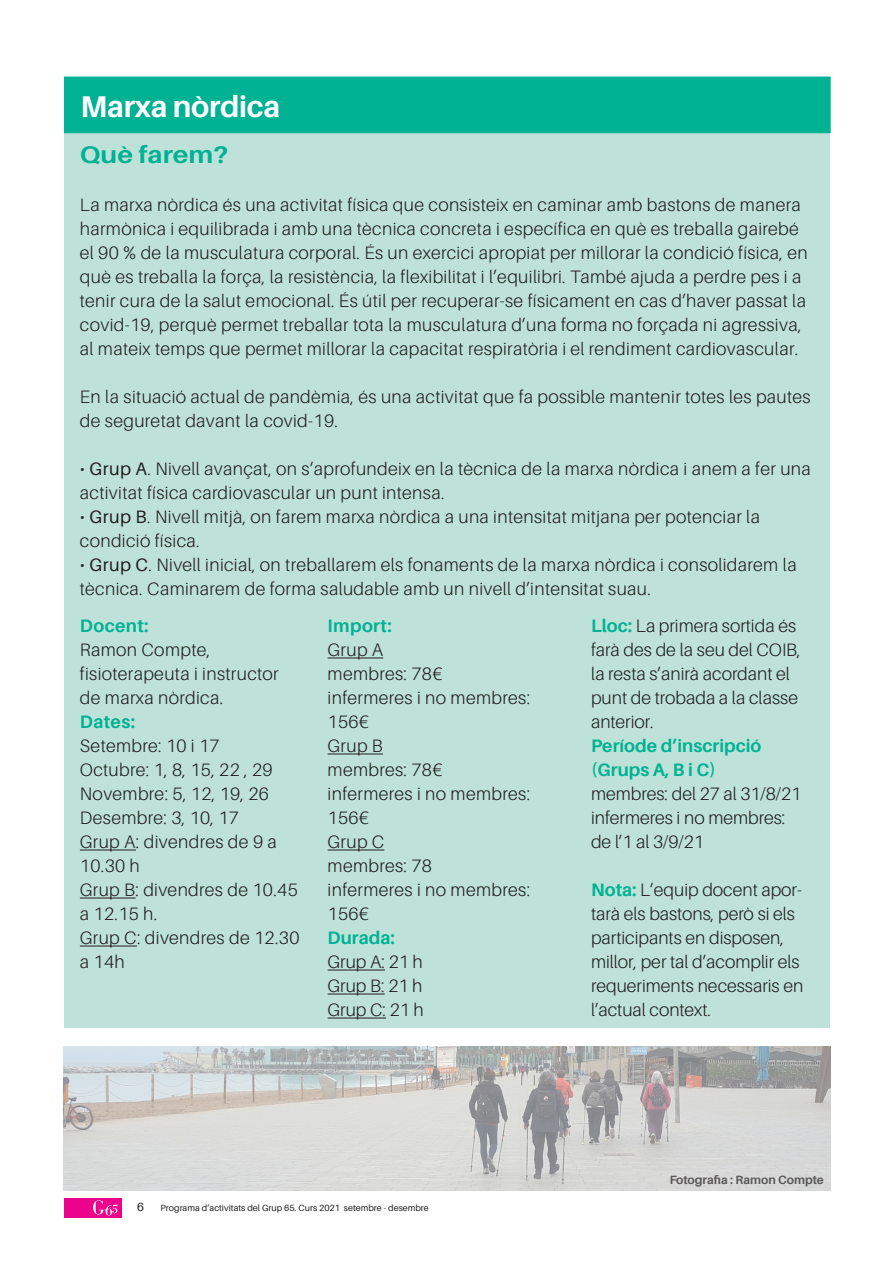
<style>
.page{position:relative;width:893px;height:1263px;background:#fff}
.page>*{position:absolute;margin:0;border:0;box-sizing:border-box;transform-origin:0 0}
.t1{font:700 30px "Aileron";letter-spacing:-.01em;color:#fff}
.t2{font:700 24px "Aileron";color:#00b294;scale:1.13 1}
.t3{font:300 18px/24px "Aileron";letter-spacing:.02em;color:#231f20}
.t4{font:300 18px/24px "Aileron";color:#231f20}
.t5{font:700 18px "Aileron";letter-spacing:.02em;color:#00b294}
.t6{font:700 12px "Aileron";color:#231f20}
.t7{font:12px "Aileron";color:#231f20}
.t8{font:9px "Aileron";color:#231f20}
.s1{font-weight:400}
.s2{font-weight:700;color:#00b294}
</style>
<div class="page">
<div style="left:64px;top:1198px;width:58px;height:19px;background:#ed028c"></div>
<svg style="left:93px;top:1200px;width:25px;height:15px"></svg>
<div style="left:64px;top:132px;width:765px;height:895px;background:#bee2d9"></div>
<div style="left:64px;top:77px;width:767px;height:56px;background:#00b294"></div>
<hr style="left:80px;top:849px;width:56px;height:1px;background:#231f20">
<hr style="left:80px;top:897px;width:56px;height:1px;background:#231f20">
<hr style="left:80px;top:945px;width:57px;height:1px;background:#231f20">
<hr style="left:328px;top:657px;width:55px;height:1px;background:#231f20">
<hr style="left:328px;top:753px;width:55px;height:1px;background:#231f20">
<hr style="left:328px;top:849px;width:56px;height:1px;background:#231f20">
<hr style="left:328px;top:969px;width:57px;height:1px;background:#231f20">
<hr style="left:328px;top:993px;width:57px;height:1px;background:#231f20">
<hr style="left:328px;top:1017px;width:58px;height:1px;background:#231f20">
<img style="left:64px;top:1046px;width:767px;height:145px">
<p class="t1" style="left:81px;top:90px;width:201px">Marxa nòrdica</p>
<p class="t2" style="left:80px;top:141px;width:133px">Què farem?</p>
<p class="t3" style="left:80px;top:193px;width:729px">La marxa nòrdica és una activitat física que consisteix en caminar amb bastons de manera harmònica i equilibrada i amb una tècnica concreta i específica en què es treballa gairebé el 90 % de la musculatura corporal. És un exercici apropiat per millorar la condició física, en què es treballa la força, la resistència, la flexibilitat i l’equilibri. També ajuda a perdre pes i a tenir cura de la salut emocional. És útil per recuperar-se físicament en cas d’haver passat la covid-19, perquè permet treballar tota la musculatura d’una forma no forçada ni agressiva, al mateix temps que permet millorar la capacitat respiratòria i el rendiment cardiovascular.</p>
<p class="t3" style="left:80px;top:385px;width:732px">En la situació actual de pandèmia, és una activitat que fa possible mantenir totes les pautes de seguretat davant la covid-19.</p>
<p class="t3" style="left:80px;top:457px;width:732px">• <span class="s1">Grup A</span>. Nivell avançat, on s’aprofundeix en la tècnica de la marxa nòrdica i anem a fer una activitat física cardiovascular un punt intensa.</p>
<p class="t3" style="left:80px;top:505px;width:682px">• <span class="s1">Grup B</span>. Nivell mitjà, on farem marxa nòrdica a una intensitat mitjana per potenciar la condició física.</p>
<p class="t3" style="left:80px;top:553px;width:718px">• <span class="s1">Grup C</span>. Nivell inicial, on treballarem els fonaments de la marxa nòrdica i consolidarem la tècnica. Caminarem de forma saludable amb un nivell d’intensitat suau.</p>
<p class="t5" style="left:80px;top:616px;width:70px">Docent:</p>
<p class="t3" style="left:80px;top:638px;width:200px">Ramon Compte, fisioterapeuta i instructor de marxa nòrdica.</p>
<p class="t5" style="left:80px;top:712px;width:57px">Dates:</p>
<p class="t3" style="left:80px;top:734px;width:141px">Setembre: 10 i 17</p>
<p class="t3" style="left:80px;top:758px;width:194px">Octubre: 1, 8, 15, 22 , 29</p>
<p class="t3" style="left:80px;top:782px;width:191px">Novembre: 5, 12, 19, 26</p>
<p class="t3" style="left:80px;top:806px;width:161px">Desembre: 3, 10, 17</p>
<p class="t3" style="left:80px;top:830px;width:198px">Grup A: divendres de 9 a<br>10.30 h</p>
<p class="t3" style="left:80px;top:878px;width:219px">Grup B: divendres de 10.45 a 12.15 h.</p>
<p class="t3" style="left:80px;top:926px;width:221px">Grup C: divendres de 12.30 a 14h</p>
<p class="t4" style="left:591px;top:614px;width:211px"><span class="s2">Lloc:</span> La primera sortida és farà des de la seu del COIB, la resta s’anirà acordant el punt de trobada a la classe anterior.<br><span class="s2">Període d’inscripció (Grups A, B i C)</span></p>
<p class="t4" style="left:591px;top:782px;width:212px">membres: del 27 al 31/8/21</p>
<p class="t4" style="left:591px;top:806px;width:196px">infermeres i no membres:</p>
<p class="t3" style="left:591px;top:830px;width:114px">de l’1 al 3/9/21</p>
<p class="t4" style="left:591px;top:878px;width:214px"><span class="s2">Nota:</span> L’equip docent apor&shy;tarà els bastons, però si els participants en disposen, millor, per tal d’acomplir els requeriments necessaris en l’actual context.</p>
<p class="t5" style="left:328px;top:616px;width:66px">Import:</p>
<p class="t3" style="left:328px;top:638px;width:57px">Grup A</p>
<p class="t3" style="left:328px;top:662px;width:116px">membres: 78€</p>
<p class="t3" style="left:328px;top:686px;width:204px">infermeres i no membres:<br>156€</p>
<p class="t3" style="left:328px;top:734px;width:57px">Grup B</p>
<p class="t3" style="left:328px;top:758px;width:116px">membres: 78€</p>
<p class="t3" style="left:328px;top:782px;width:204px">infermeres i no membres:<br>156€</p>
<p class="t3" style="left:328px;top:830px;width:58px">Grup C</p>
<p class="t3" style="left:328px;top:854px;width:106px">membres: 78</p>
<p class="t3" style="left:328px;top:878px;width:204px">infermeres i no membres:<br>156€</p>
<p class="t3" style="left:328px;top:926px;width:97px"><span class="s2">Durada:<br></span>Grup A: 21 h</p>
<p class="t3" style="left:328px;top:974px;width:96px">Grup B: 21 h</p>
<p class="t3" style="left:328px;top:998px;width:98px">Grup C: 21 h</p>
<p class="t7" style="left:137px;top:1201px;width:8px">6</p>
<p class="t8" style="left:161px;top:1203px;width:270px">Programa d’activitats del Grup 65. Curs 2021 setembre - desembre</p>
<p class="t6" style="left:669px;top:1173px;width:156px">Fotografia : Ramon Compte</p>
</div>
